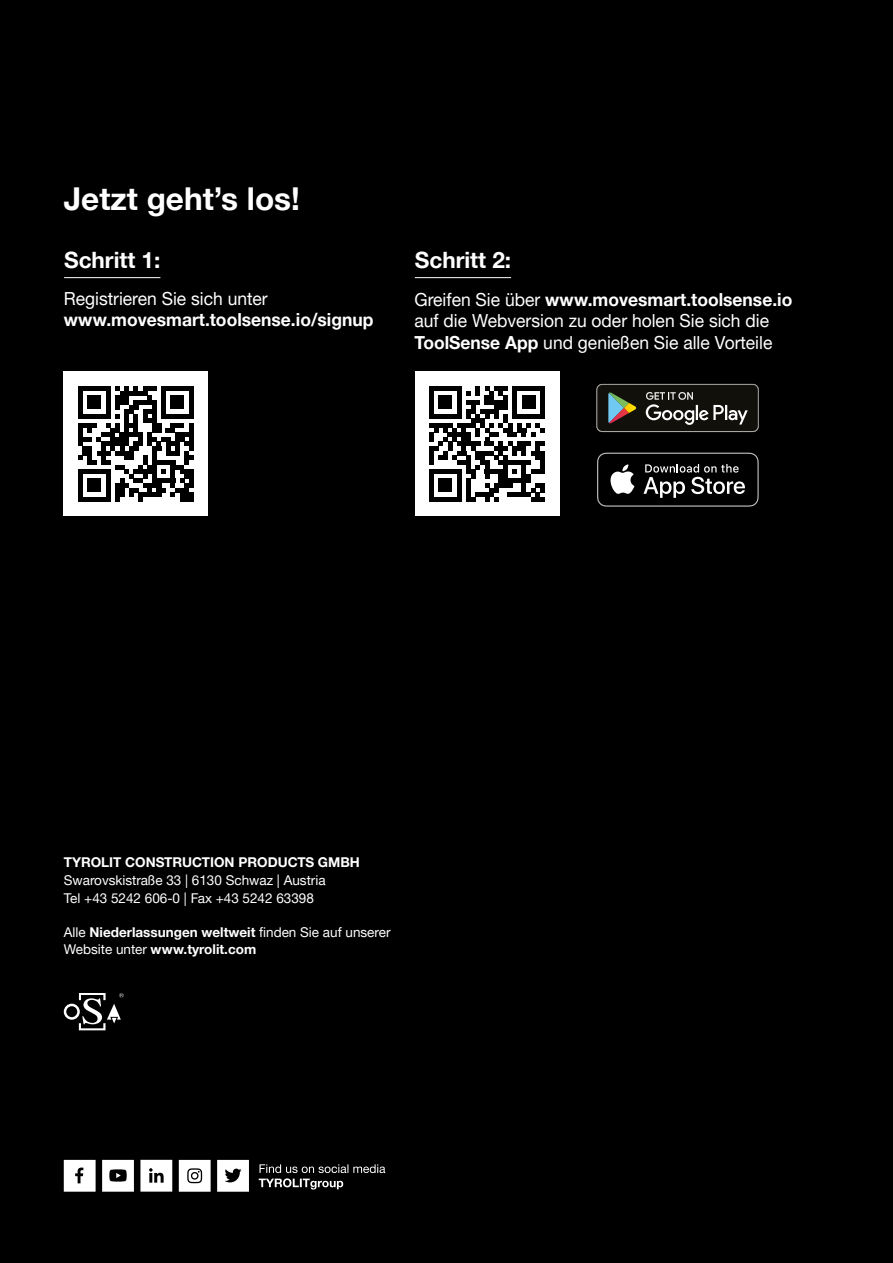
<style>
.page{position:relative;width:893px;height:1263px;background:#000}
.page>*{position:absolute;margin:0;border:0;box-sizing:border-box;transform-origin:0 0}
.t1{font:700 31.5px "Helvetica Neue LTW1 G";color:#fff}
.t2{font:700 22.5px "Helvetica Neue LTW1 G";color:#fff}
.t3{font:18px/21.6px "Helvetica Neue LTW1 G";color:#fff}
.t4{font:700 18px "Helvetica Neue LTW1 G";color:#fff}
.t5{font:700 13.5px/16.5px "Helvetica Neue LTW1 G";color:#fff}
.t6{font:13.5px/18px "Helvetica Neue LTW1 G";color:#fff}
.s1{font-weight:700}
.s2{font-weight:400}
</style>
<div class="page">
<svg style="left:64px;top:993px;width:60px;height:37px"></svg>
<svg style="left:259px;top:1164px;width:126px;height:25px"></svg>
<svg style="left:64px;top:1160px;width:32px;height:32px"></svg>
<svg style="left:102px;top:1160px;width:32px;height:32px"></svg>
<svg style="left:217px;top:1160px;width:32px;height:32px"></svg>
<svg style="left:179px;top:1160px;width:32px;height:32px"></svg>
<svg style="left:140px;top:1160px;width:32px;height:31px"></svg>
<div style="left:64px;top:372px;width:144px;height:144px;background:#fff"></div>
<svg style="left:78px;top:386px;width:116px;height:116px"></svg>
<div style="left:78px;top:497px;width:32px;height:5px;background:#000"></div>
<div style="left:87px;top:478px;width:14px;height:14px;background:#000"></div>
<svg style="left:597px;top:453px;width:162px;height:54px"></svg>
<div style="left:415px;top:372px;width:144px;height:144px;background:#fff"></div>
<svg style="left:429px;top:386px;width:116px;height:116px"></svg>
<div style="left:429px;top:497px;width:33px;height:5px;background:#000"></div>
<div style="left:439px;top:478px;width:13px;height:14px;background:#000"></div>
<svg style="left:596px;top:384px;width:163px;height:48px;background:#373631"></svg>
<hr style="left:64px;top:277px;width:96px;height:1px;background:#fff">
<hr style="left:415px;top:277px;width:96px;height:1px;background:#fff">
<h1 class="t1" style="left:64px;top:179px;width:238px">Jetzt geht’s los!</h1>
<p class="t2" style="left:64px;top:246px;width:98px">Schritt 1:</p>
<p class="t2" style="left:415px;top:246px;width:98px">Schritt 2:</p>
<p class="t3" style="left:64px;top:287px;width:205px">Registrieren Sie sich unter</p>
<p class="t4" style="left:64px;top:309px;width:311px">www.movesmart.toolsense.io/signup</p>
<p class="t3" style="left:414px;top:288px;width:379px">Greifen Sie über <span class="s1">www.movesmart.toolsense.io </span>auf die Webversion zu oder holen Sie sich die<br><span class="s1">ToolSense App</span> und genießen Sie alle Vorteile</p>
<p class="t5" style="left:64px;top:854px;width:298px">TYROLIT CONSTRUCTION PRODUCTS GMBH</p>
<p class="t6" style="left:64px;top:871px;width:263px">Swarovskistraße 33 | 6130 Schwaz | Austria<br>Tel +43 5242 606-0 | Fax +43 5242 63398</p>
<p class="t5" style="left:64px;top:924px;width:328px"><span class="s2">Alle</span> Niederlassungen weltweit <span class="s2">finden Sie auf unserer<br>Website unter</span> www.tyrolit.com</p>
</div>
